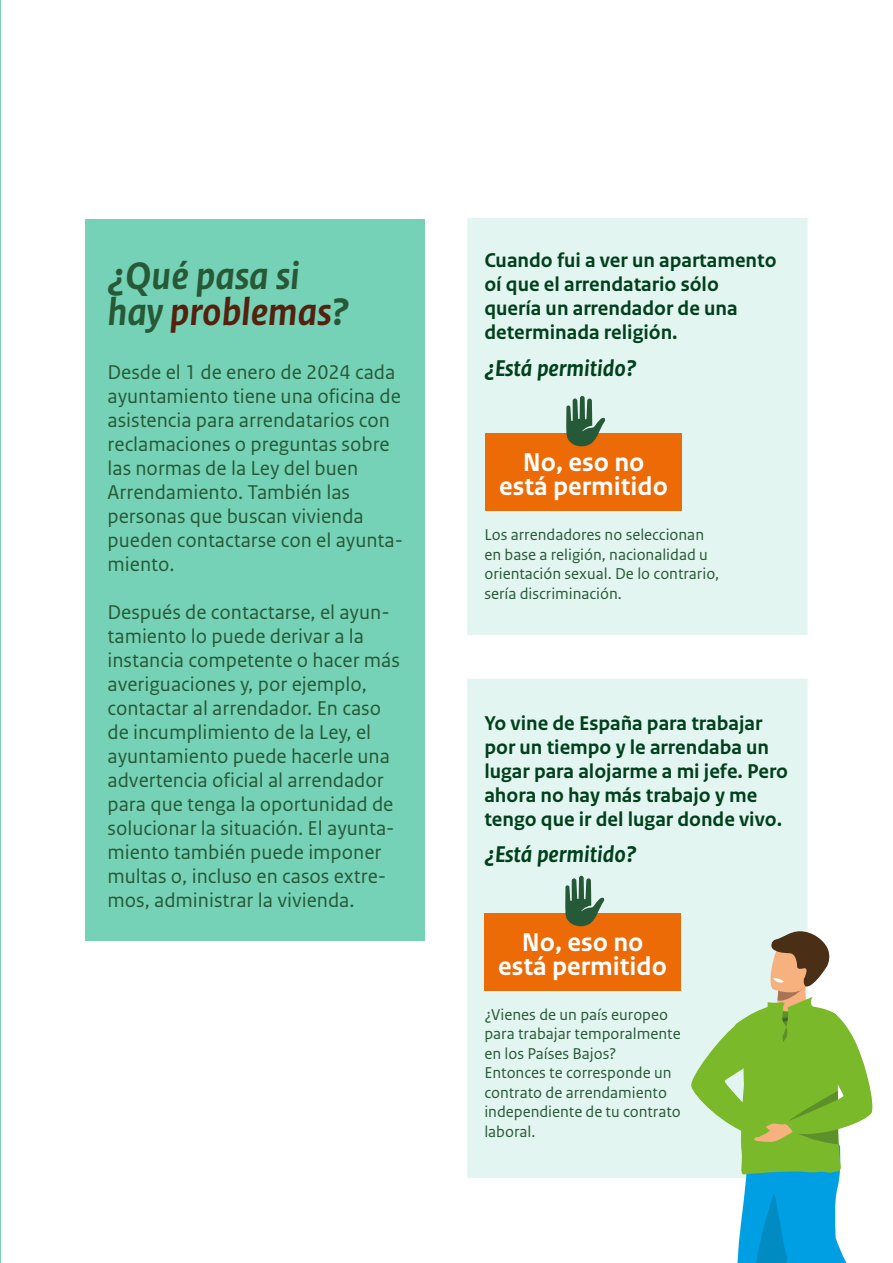
<style>
.page{position:relative;width:893px;height:1263px;background:#fff}
.page>*{position:absolute;margin:0;border:0;box-sizing:border-box;transform-origin:0 0}
.t1{font:italic 700 40.5px "Rijksoverheid Sans Text";color:#55210f}
.H2_kop3{font:italic 700 40.5px "Rijksoverheid Sans Text";color:#275937}
.t2{font:700 27px "Rijksoverheid Sans Text";color:#fff}
.P_-_Bodytekst_-_10pt{font:italic 700 24px "Rijksoverheid Sans Text";color:#00401c}
.t3{font:21px/24px "Rijksoverheid Sans Text";color:#275937}
.P_-_Bodytekst_-_10pt-2{font:700 21px/24px "Rijksoverheid Sans Text";color:#00401c}
.t4{font:16.5px/19.5px "Rijksoverheid Sans Text";color:#275937}
.s1{color:#275937}
</style>
<div class="page">
<hr style="left:0;top:0;width:1px;height:1263px;background:#76d2b6">
<div style="left:467px;top:218px;width:340px;height:417px;background:#e3f5f0"></div>
<div style="left:85px;top:219px;width:339px;height:721px;background:#76d2b6"></div>
<div style="left:467px;top:679px;width:340px;height:499px;background:#e3f5f0"></div>
<svg style="left:690px;top:931px;width:183px;height:332px"></svg>
<div style="left:485px;top:433px;width:197px;height:78px;background:#ed6b06"></div>
<svg style="left:566px;top:396px;width:40px;height:51px;background:#7a8d6d"></svg>
<div style="left:484px;top:913px;width:197px;height:78px;background:#ed6b06"></div>
<svg style="left:565px;top:876px;width:40px;height:51px;background:#7a8d6d"></svg>
<h2 class="H2_kop3" style="left:108px;top:253px;width:194px">¿Qué pasa si</h2>
<p class="t1" style="left:108px;top:289px;width:243px"><span class="s1">hay</span> problemas<span class="s1">?</span></p>
<p class="t3" style="left:108px;top:360px;width:295px">Desde el 1 de enero de 2024 cada ayuntamiento tiene una oficina de asistencia para arrendatarios con reclamaciones o preguntas sobre las normas de la Ley del buen</p>
<p class="t3" style="left:108px;top:480px;width:297px">Arrendamiento. También las personas que buscan vivienda pueden contactarse con el ayunta&shy;miento.</p>
<p class="t3" style="left:108px;top:600px;width:294px">Después de contactarse, el ayun&shy;tamiento lo puede derivar a la instancia competente o hacer más averiguaciones y, por ejemplo, contactar al arrendador. En caso de incumplimiento de la Ley, el ayuntamiento puede hacerle una advertencia oficial al arrendador para que tenga la oportunidad de solucionar la situación. El ayunta&shy;miento también puede imponer multas o, incluso en casos extre&shy;mos, administrar la vivienda.</p>
<p class="P_-_Bodytekst_-_10pt-2" style="left:484px;top:248px;width:294px">Cuando fui a ver un apartamento oí que el arrendatario sólo quería un arrendador de una determinada religión.</p>
<p class="P_-_Bodytekst_-_10pt" style="left:484px;top:355px;width:154px">¿Está permitido?</p>
<p class="t2" style="left:523px;top:447px;width:123px">No, eso no</p>
<p class="t2" style="left:499px;top:471px;width:170px">está permitido</p>
<p class="t4" style="left:484px;top:525px;width:236px">Los arrendadores no seleccionan en base a religión, nacionalidad u orientación sexual. De lo contrario, sería discriminación.</p>
<p class="P_-_Bodytekst_-_10pt-2" style="left:484px;top:711px;width:305px">Yo vine de España para trabajar por un tiempo y le arrendaba un lugar para alojarme a mi jefe. Pero ahora no hay más trabajo y me tengo que ir del lugar donde vivo.</p>
<p class="P_-_Bodytekst_-_10pt" style="left:484px;top:840px;width:154px">¿Está permitido?</p>
<p class="t2" style="left:522px;top:926px;width:123px">No, eso no</p>
<p class="t2" style="left:498px;top:950px;width:170px">está permitido</p>
<p class="t4" style="left:484px;top:1005px;width:198px">¿Vienes de un país europeo para trabajar temporalmente en los Países Bajos?<br>Entonces te corresponde un contrato de arrendamiento independiente de tu contrato laboral.</p>
</div>
